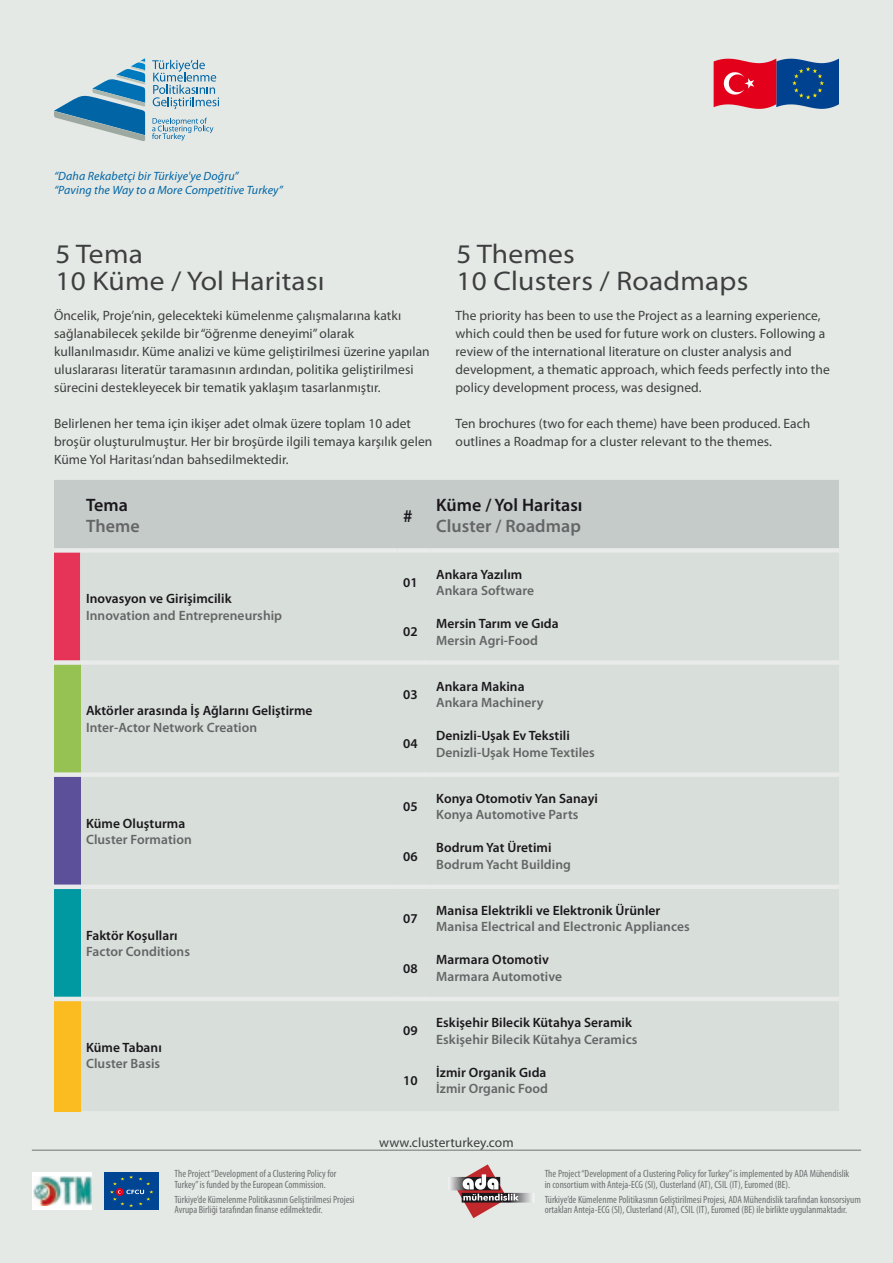
<style>
.page{position:relative;width:893px;height:1263px;background:#e4e9e5}
.page>*{position:absolute;margin:0;border:0;box-sizing:border-box;transform-origin:0 0}
.t1{font:semi-expanded 27px/27px "Myriad Pro";letter-spacing:.01em;color:#3e3e40}
.t2{font:600 18px "Myriad Pro";letter-spacing:.005em;color:#1a171c}
.t3{font:600 18px "Myriad Pro";letter-spacing:.005em;color:#646567}
.t4{font:13.5px/18px "Myriad Pro";letter-spacing:.005em;color:#3e3e40}
.t5{font:600 13.5px "Myriad Pro";letter-spacing:.005em;color:#1a171c}
.t6{font:600 13.5px "Myriad Pro";letter-spacing:.005em;color:#646567}
.t7{font:italic 12px/14.4px "Myriad Pro";letter-spacing:.01em;color:#0064a5}
.t8{font:condensed 10.5px/10.5px "Myriad Pro";color:#707173}
</style>
<div class="page">
<svg style="left:714px;top:59px;width:125px;height:50px;background:#7f3b66"></svg>
<div style="left:105px;top:1172px;width:54px;height:38px;background:#004494"></div>
<svg style="left:110px;top:1175px;width:43px;height:32px"></svg>
<svg style="left:33px;top:1173px;width:59px;height:37px"></svg>
<img style="left:33px;top:1177px;width:58px;height:28px">
<hr style="left:32px;top:1150px;width:829px;height:1px;background:#707173">
<img style="left:519px;top:1193px;width:15px;height:9px">
<img style="left:451px;top:1177px;width:3px;height:13px">
<svg style="left:454px;top:1164px;width:65px;height:54px"></svg>
<div style="left:54px;top:480px;width:785px;height:68px;background:#c5cbc8"></div>
<div style="left:54px;top:550px;width:26px;height:112px;background:#e53457"></div>
<div style="left:80px;top:553px;width:759px;height:558px;background:#d8ded9"></div>
<div style="left:54px;top:662px;width:26px;height:113px;background:#96c254"></div>
<div style="left:54px;top:775px;width:26px;height:112px;background:#5b5099"></div>
<div style="left:54px;top:887px;width:26px;height:112px;background:#0098a1"></div>
<div style="left:54px;top:999px;width:26px;height:112px;background:#fabc21"></div>
<div style="left:54px;top:548px;width:26px;height:5px;background:#e9eaea"></div>
<div style="left:80px;top:548px;width:317px;height:5px;background:#e9eaea"></div>
<div style="left:397px;top:548px;width:33px;height:5px;background:#e9eaea"></div>
<div style="left:430px;top:548px;width:409px;height:5px;background:#e9eaea"></div>
<div style="left:54px;top:660px;width:26px;height:5px;background:#e9eaea"></div>
<div style="left:80px;top:660px;width:317px;height:5px;background:#e9eaea"></div>
<div style="left:397px;top:660px;width:33px;height:5px;background:#e9eaea"></div>
<div style="left:430px;top:660px;width:409px;height:5px;background:#e9eaea"></div>
<div style="left:54px;top:772px;width:26px;height:5px;background:#e9eaea"></div>
<div style="left:80px;top:772px;width:317px;height:5px;background:#e9eaea"></div>
<div style="left:397px;top:772px;width:33px;height:5px;background:#e9eaea"></div>
<div style="left:430px;top:772px;width:409px;height:5px;background:#e9eaea"></div>
<div style="left:54px;top:884px;width:26px;height:5px;background:#e9eaea"></div>
<div style="left:80px;top:884px;width:317px;height:5px;background:#e9eaea"></div>
<div style="left:397px;top:884px;width:33px;height:5px;background:#e9eaea"></div>
<div style="left:430px;top:884px;width:409px;height:5px;background:#e9eaea"></div>
<hr style="left:54px;top:997px;width:26px;height:4px;background:#e9eaea">
<hr style="left:80px;top:997px;width:317px;height:4px;background:#e9eaea">
<hr style="left:397px;top:997px;width:33px;height:4px;background:#e9eaea">
<hr style="left:430px;top:997px;width:409px;height:4px;background:#e9eaea">
<svg style="left:54px;top:58px;width:91px;height:83px"></svg>
<svg style="left:152px;top:118px;width:61px;height:23px"></svg>
<svg style="left:152px;top:60px;width:67px;height:49px"></svg>
<p class="t7" style="left:54px;top:169px;width:230px">“Daha Rekabetçi bir Türkiye'ye Doğru”<br>“Paving the Way to a More Competitive Turkey”</p>
<h1 class="t1" style="left:55px;top:241px;width:271px">5 Tema<br>10 Küme / Yol Haritası</h1>
<p class="t4" style="left:54px;top:306px;width:377px">Öncelik, Proje’nin, gelecekteki kümelenme çalışmalarına katkı sağlanabilecek şekilde bir “öğrenme deneyimi” olarak kullanılmasıdır. Küme analizi ve küme geliştirilmesi üzerine yapılan uluslararası literatür taramasının ardından, politika geliştirilmesi sürecini destekleyecek bir tematik yaklaşım tasarlanmıştır.</p>
<p class="t4" style="left:54px;top:414px;width:380px">Belirlenen her tema için ikişer adet olmak üzere toplam 10 adet broşür oluşturulmuştur. Her bir broşürde ilgili temaya karşılık gelen<br>Küme Yol Haritası’ndan bahsedilmektedir.</p>
<h1 class="t1" style="left:456px;top:241px;width:293px">5 Themes<br>10 Clusters / Roadmaps</h1>
<p class="t4" style="left:456px;top:306px;width:376px">The priority has been to use the Project as a learning experience, which could then be used for future work on clusters. Following a review of the international literature on cluster analysis and development, a thematic approach, which feeds perfectly into the policy development process, was designed.</p>
<p class="t4" style="left:456px;top:414px;width:356px">Ten brochures (two for each theme) have been produced. Each outlines a Roadmap for a cluster relevant to the themes.</p>
<h2 class="t2" style="left:86px;top:494px;width:44px">Tema</h2>
<h2 class="t3" style="left:86px;top:515px;width:55px">Theme</h2>
<p class="t5" style="left:86px;top:590px;width:147px">Inovasyon ve Girişimcilik</p>
<p class="t6" style="left:86px;top:607px;width:198px">Innovation and Entrepreneurship</p>
<p class="t5" style="left:86px;top:702px;width:228px">Aktörler arasında İş Ağlarını Geliştirme</p>
<p class="t6" style="left:86px;top:719px;width:173px">Inter-Actor Network Creation</p>
<p class="t5" style="left:86px;top:814px;width:101px">Küme Oluşturma</p>
<p class="t6" style="left:86px;top:831px;width:107px">Cluster Formation</p>
<p class="t5" style="left:86px;top:926px;width:93px">Faktör Koşulları</p>
<p class="t6" style="left:86px;top:943px;width:105px">Factor Conditions</p>
<p class="t5" style="left:86px;top:1039px;width:77px">Küme Tabanı</p>
<p class="t6" style="left:86px;top:1055px;width:76px">Cluster Basis</p>
<p class="t8" style="left:174px;top:1168px;width:164px">The Project “Development of a Clustering Policy for<br>Turkey” is funded by the European Commission.</p>
<p class="t8" style="left:174px;top:1194px;width:181px">Türkiye’de Kümelenme Politikasının Geliştirilmesi Projesi<br>Avrupa Birliği tarafından finanse edilmektedir.</p>
<h2 class="t2" style="left:403px;top:504px;width:11px">#</h2>
<p class="t5" style="left:403px;top:574px;width:16px">01</p>
<p class="t5" style="left:403px;top:623px;width:16px">02</p>
<p class="t5" style="left:403px;top:686px;width:16px">03</p>
<p class="t5" style="left:403px;top:735px;width:16px">04</p>
<p class="t5" style="left:403px;top:798px;width:16px">05</p>
<p class="t5" style="left:403px;top:847px;width:16px">06</p>
<p class="t5" style="left:403px;top:910px;width:16px">07</p>
<p class="t5" style="left:403px;top:959px;width:16px">08</p>
<p class="t5" style="left:403px;top:1022px;width:16px">09</p>
<p class="t5" style="left:403px;top:1072px;width:16px">10</p>
<h2 class="t2" style="left:436px;top:494px;width:148px">Küme / Yol Haritası</h2>
<h2 class="t3" style="left:436px;top:515px;width:146px">Cluster / Roadmap</h2>
<p class="t5" style="left:436px;top:565px;width:88px">Ankara Yazılım</p>
<p class="t6" style="left:436px;top:582px;width:99px">Ankara Software</p>
<p class="t5" style="left:436px;top:615px;width:124px">Mersin Tarım ve Gıda</p>
<p class="t6" style="left:436px;top:631px;width:103px">Mersin Agri-Food</p>
<p class="t5" style="left:436px;top:677px;width:90px">Ankara Makina</p>
<p class="t6" style="left:436px;top:694px;width:109px">Ankara Machinery</p>
<p class="t5" style="left:436px;top:727px;width:135px">Denizli-Uşak Ev Tekstili</p>
<p class="t6" style="left:436px;top:743px;width:160px">Denizli-Uşak Home Textiles</p>
<p class="t5" style="left:436px;top:790px;width:163px">Konya Otomotiv Yan Sanayi</p>
<p class="t6" style="left:436px;top:806px;width:144px">Konya Automotive Parts</p>
<p class="t5" style="left:436px;top:839px;width:117px">Bodrum Yat Üretimi</p>
<p class="t6" style="left:436px;top:856px;width:136px">Bodrum Yacht Building</p>
<p class="t5" style="left:436px;top:902px;width:226px">Manisa Elektrikli ve Elektronik Ürünler</p>
<p class="t6" style="left:436px;top:918px;width:255px">Manisa Electrical and Electronic Appliances</p>
<p class="t5" style="left:436px;top:951px;width:114px">Marmara Otomotiv</p>
<p class="t6" style="left:436px;top:968px;width:127px">Marmara Automotive</p>
<p class="t5" style="left:436px;top:1014px;width:197px">Eskişehir Bilecik Kütahya Seramik</p>
<p class="t6" style="left:436px;top:1030px;width:203px">Eskişehir Bilecik Kütahya Ceramics</p>
<p class="t5" style="left:436px;top:1063px;width:112px">İzmir Organik Gıda</p>
<p class="t6" style="left:436px;top:1080px;width:113px">İzmir Organic Food</p>
<p class="t4" style="left:379px;top:1133px;width:136px">www.clusterturkey.com</p>
<p class="t8" style="left:545px;top:1168px;width:306px">The Project “Development of a Clustering Policy for Turkey” is implemented by ADA Mühendislik in consortium with Anteja-ECG (SI), Clusterland (AT), CSIL (IT), Euromed (BE).</p>
<p class="t8" style="left:545px;top:1194px;width:318px">Türkiye’de Kümelenme Politikasının Geliştirilmesi Projesi, ADA Mühendislik tarafından konsorsiyum ortakları Anteja-ECG (SI), Clusterland (AT), CSIL (IT), Euromed (BE) ile birlikte uygulanmaktadır.</p>
</div>
